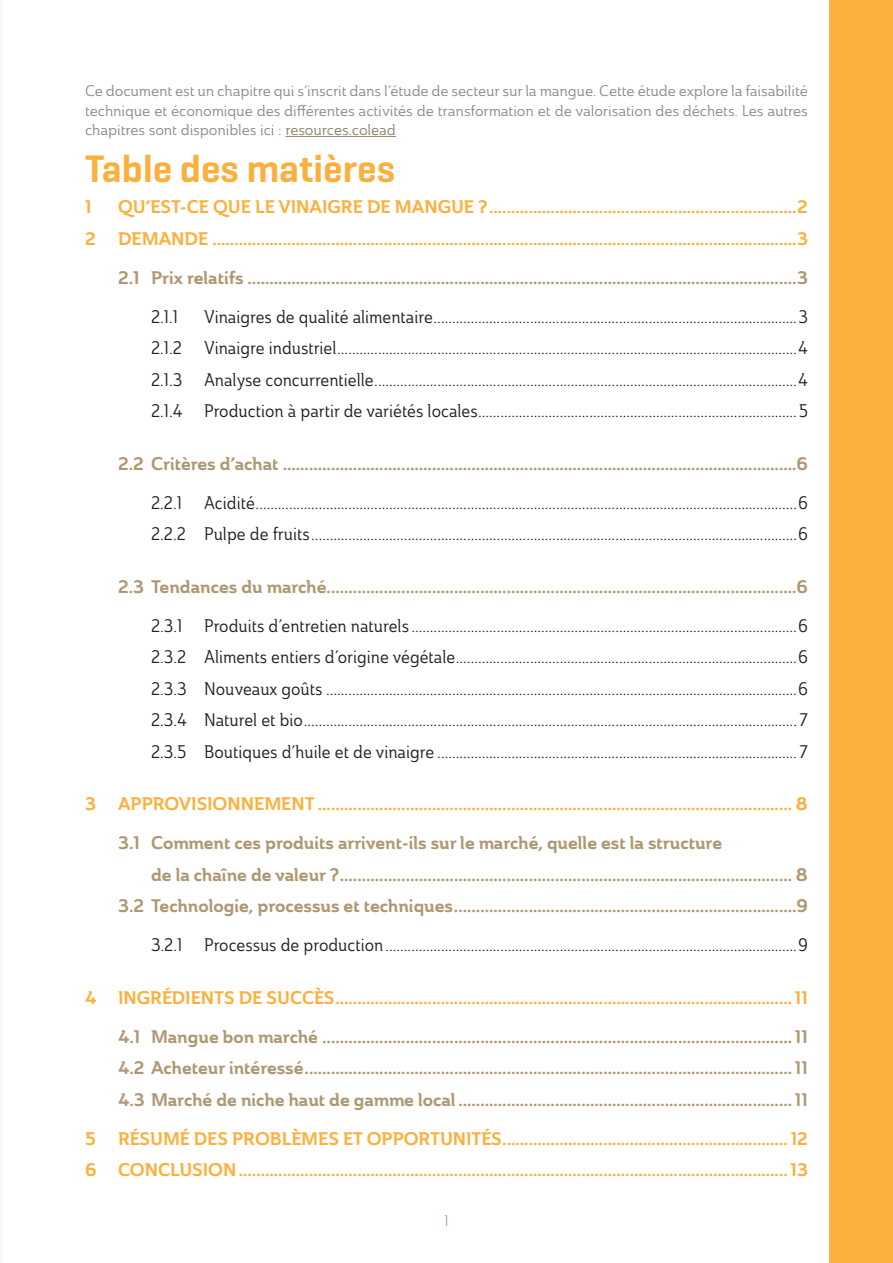
<style>
.page{position:relative;width:893px;height:1263px;background:#fff}
.page>*{position:absolute;margin:0;border:0;box-sizing:border-box;transform-origin:0 0}
.Toc_1{font:600 39px "Geogrotesque";color:#fbb03e}
.Toc_3{font:18px "Ainslie Con Reg";color:#231f20}
.Toc_2{font:18px "Ainslie Nor Bol";color:#ae9872}
.Toc_1-2{font:18px "Ainslie Nor Bol";color:#fbb03e}
.t1{font:15px/19.5px "Ainslie Nor Reg";letter-spacing:-.01em;color:#898988;text-align:justify}
.t2{font:15px "Ainslie Nor Boo";color:#ae9872}
.s1{color:#89816c}
</style>
<div class="page">
<div style="left:829px;top:0;width:64px;height:1263px;background:#fbb03e"></div>
<hr style="left:285px;top:136px;width:111px;height:1px;background:#9e8e68">
<p class="t1" style="left:85px;top:81px;width:724px">Ce document est un chapitre qui s’inscrit dans l’étude de secteur sur la mangue. Cette étude explore la faisabilité technique et économique des différentes activités de transformation et de valorisation des déchets. Les autres chapitres sont disponibles ici : <span class="s1">resources.colead</span></p>
<p class="Toc_1" style="left:85px;top:144px;width:312px">Table des matières</p>
<p class="Toc_1-2" style="left:85px;top:195px;width:8px">1</p>
<p class="Toc_1-2" style="left:118px;top:195px;width:691px">QU’EST-CE QUE LE VINAIGRE DE MANGUE ?......................................................................2</p>
<p class="Toc_1-2" style="left:85px;top:226px;width:724px">2 DEMANDE .....................................................................................................................................3</p>
<p class="Toc_2" style="left:118px;top:265px;width:691px">2.1 Prix relatifs .............................................................................................................................3</p>
<p class="Toc_3" style="left:151px;top:305px;width:29px">2.1.1</p>
<p class="Toc_3" style="left:204px;top:305px;width:605px">Vinaigres de qualité alimentaire..................................................................................................3</p>
<p class="Toc_3" style="left:151px;top:337px;width:658px">2.1.2 Vinaigre industriel............................................................................................................................4</p>
<p class="Toc_3" style="left:151px;top:368px;width:658px">2.1.3 Analyse concurrentielle..................................................................................................................4</p>
<p class="Toc_3" style="left:151px;top:400px;width:658px">2.1.4 Production à partir de variétés locales......................................................................................5</p>
<p class="Toc_2" style="left:118px;top:451px;width:691px">2.2 Critères d’achat .....................................................................................................................6</p>
<p class="Toc_3" style="left:151px;top:491px;width:658px">2.2.1 Acidité..................................................................................................................................................6</p>
<p class="Toc_3" style="left:151px;top:523px;width:658px">2.2.2 Pulpe de fruits...................................................................................................................................6</p>
<p class="Toc_2" style="left:118px;top:574px;width:691px">2.3 Tendances du marché...........................................................................................................6</p>
<p class="Toc_3" style="left:151px;top:614px;width:658px">2.3.1 Produits d’entretien naturels ........................................................................................................6</p>
<p class="Toc_3" style="left:151px;top:646px;width:658px">2.3.2 Aliments entiers d’origine végétale............................................................................................6</p>
<p class="Toc_3" style="left:151px;top:677px;width:658px">2.3.3 Nouveaux goûts ...............................................................................................................................6</p>
<p class="Toc_3" style="left:151px;top:709px;width:658px">2.3.4 Naturel et bio..................................................................................................................................... 7</p>
<p class="Toc_3" style="left:151px;top:740px;width:658px">2.3.5 Boutiques d’huile et de vinaigre ................................................................................................. 7</p>
<p class="Toc_1-2" style="left:85px;top:792px;width:724px">3 APPROVISIONNEMENT ............................................................................................................ 8</p>
<p class="Toc_2" style="left:118px;top:831px;width:605px">3.1 Comment ces produits arrivent-ils sur le marché, quelle est la structure</p>
<p class="Toc_2" style="left:151px;top:862px;width:658px">de la chaîne de valeur ?....................................................................................................... 8</p>
<p class="Toc_2" style="left:118px;top:894px;width:691px">3.2 Technologie, processus et techniques..............................................................................9</p>
<p class="Toc_3" style="left:151px;top:934px;width:658px">3.2.1 Processus de production...............................................................................................................9</p>
<p class="Toc_1-2" style="left:85px;top:985px;width:724px">4 INGRÉDIENTS DE SUCCÈS........................................................................................................11</p>
<p class="Toc_2" style="left:118px;top:1024px;width:691px">4.1 Mangue bon marché ...........................................................................................................11</p>
<p class="Toc_2" style="left:118px;top:1056px;width:691px">4.2 Acheteur intéressé...............................................................................................................11</p>
<p class="Toc_2" style="left:118px;top:1087px;width:691px">4.3 Marché de niche haut de gamme local ............................................................................11</p>
<p class="Toc_1-2" style="left:85px;top:1126px;width:724px">5 RÉSUMÉ DES PROBLÈMES ET OPPORTUNITÉS................................................................. 12</p>
<p class="Toc_1-2" style="left:85px;top:1158px;width:724px">6 CONCLUSION.............................................................................................................................13</p>
<p class="t2" style="left:444px;top:1211px;width:6px">1</p>
</div>
